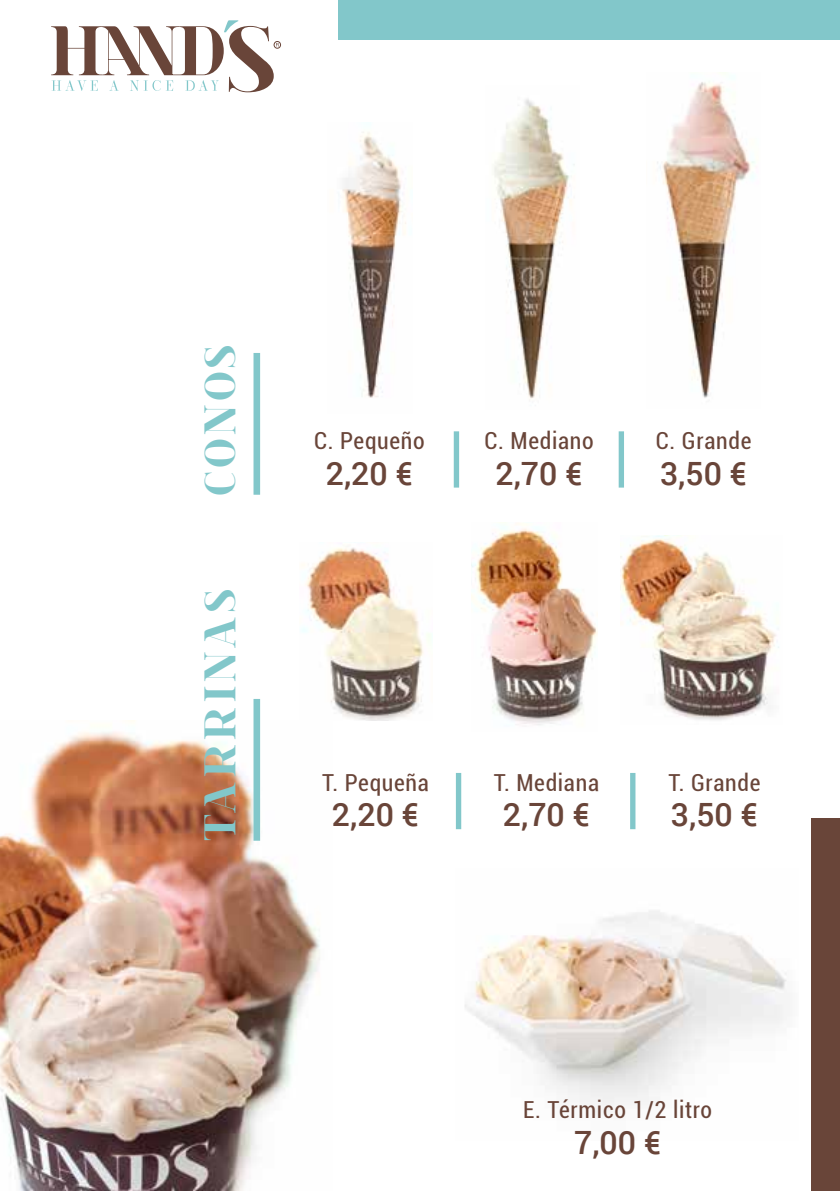
<style>
.page{position:relative;width:840px;height:1191px;background:#fff}
.page>*{position:absolute;margin:0;border:0;box-sizing:border-box;transform-origin:0 0}
.t1{font:46px "spinwerad C Bold";letter-spacing:.1em;color:#82c7ca}
.t2{font:500 32px "Roboto";color:#694539}
.t3{font:condensed 23.4px "Roboto";letter-spacing:.03em;color:#694539}
</style>
<div class="page">
<img style="left:0;top:721px;width:320px;height:470px">
<div style="left:273px;top:41px;width:8px;height:8px;border:1px solid #694539;border-radius:50%"></div>
<svg style="left:51px;top:20px;width:228px;height:72px"></svg>
<img style="left:342px;top:132px;width:64px;height:266px">
<img style="left:494px;top:99px;width:81px;height:300px">
<img style="left:657px;top:82px;width:98px;height:316px">
<div style="left:453px;top:431px;width:6px;height:56px;background:#82c7ca"></div>
<div style="left:618px;top:431px;width:5px;height:56px;background:#82c7ca"></div>
<img style="left:465px;top:911px;width:322px;height:195px">
<img style="left:301px;top:546px;width:129px;height:175px">
<img style="left:471px;top:523px;width:126px;height:202px">
<img style="left:620px;top:535px;width:159px;height:185px">
<div style="left:455px;top:773px;width:6px;height:56px;background:#82c7ca"></div>
<svg style="left:630px;top:773px;width:5px;height:56px"></svg>
<div style="left:253px;top:353px;width:7px;height:142px;background:#82c7ca"></div>
<div style="left:253px;top:699px;width:7px;height:141px;background:#82c7ca"></div>
<div style="left:338px;top:0;width:501px;height:40px;background:#82c7ca"></div>
<div style="left:810px;top:818px;width:29px;height:373px;background:#694539"></div>
<h1 class="t1" style="left:187px;top:495px;width:151px;rotate:-90deg">CONOS</h1>
<h1 class="t1" style="left:187px;top:840px;width:253px;rotate:-90deg">TARRINAS</h1>
<p class="t3" style="left:314px;top:424px;width:112px">C. Pequeño</p>
<h2 class="t2" style="left:325px;top:451px;width:89px">2,20 €</h2>
<p class="t3" style="left:484px;top:424px;width:111px">C. Mediano</p>
<h2 class="t2" style="left:495px;top:451px;width:89px">2,70 €</h2>
<p class="t3" style="left:655px;top:424px;width:97px">C. Grande</p>
<h2 class="t2" style="left:659px;top:451px;width:89px">3,50 €</h2>
<p class="t3" style="left:322px;top:766px;width:108px">T. Pequeña</p>
<h2 class="t2" style="left:332px;top:792px;width:89px">2,20 €</h2>
<p class="t3" style="left:493px;top:766px;width:107px">T. Mediana</p>
<h2 class="t2" style="left:502px;top:792px;width:89px">2,70 €</h2>
<p class="t3" style="left:668px;top:766px;width:93px">T. Grande</p>
<h2 class="t2" style="left:670px;top:792px;width:89px">3,50 €</h2>
<p class="t3" style="left:523px;top:1093px;width:190px">E. Térmico 1/2 litro</p>
<h2 class="t2" style="left:573px;top:1120px;width:89px">7,00 €</h2>
</div>
